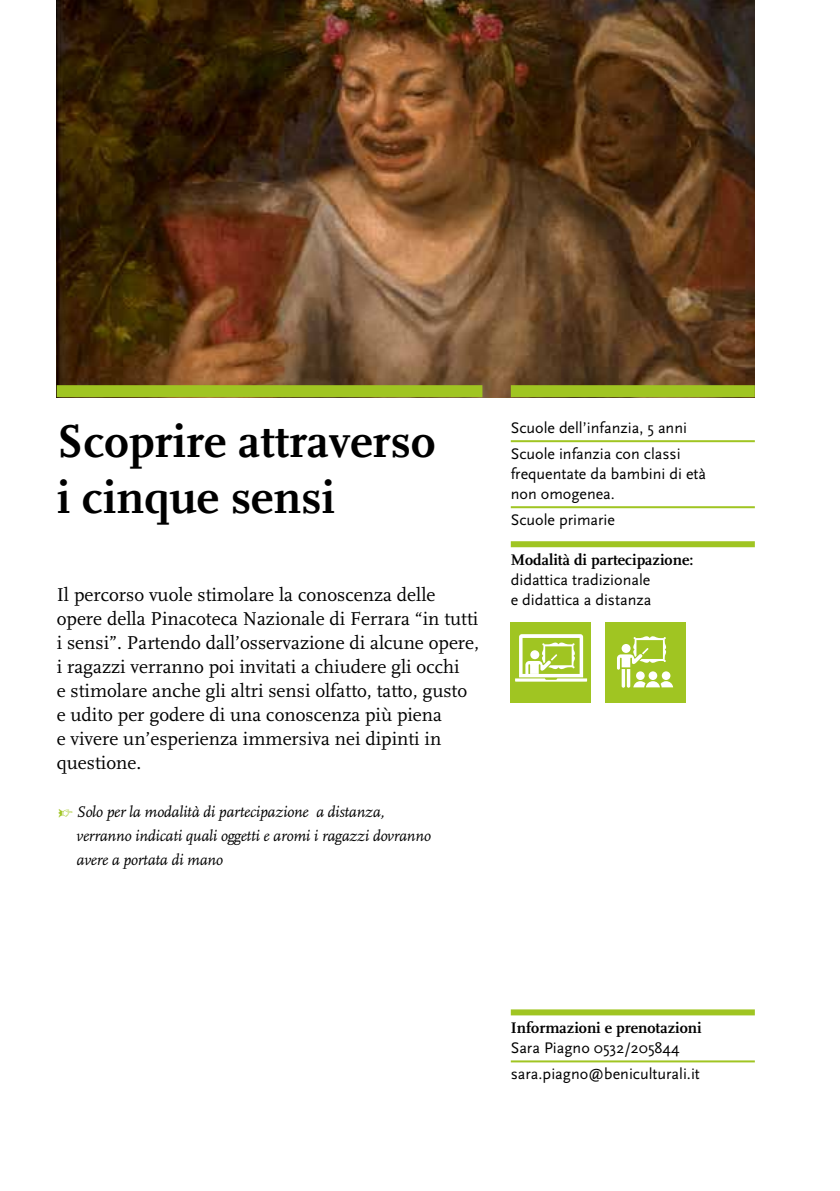
<style>
.page{position:relative;width:840px;height:1191px;background:#fff}
.page>*{position:absolute;margin:0;border:0;box-sizing:border-box;transform-origin:0 0}
.t1{font:700 48px/56px "FF Scala";color:#000}
.t2{font:19.4px/24px "FF Scala";color:#000}
.t3{font:16px/26px "Scala Sans";color:#000}
.t4{font:italic 16px/24px "FF Scala";letter-spacing:-.015em;color:#000}
.t5{font:700 16px "FF Scala";color:#000}
.s1{color:#a0c522}
</style>
<div class="page">
<img style="left:57px;top:0;width:697px;height:397px">
<div style="left:57px;top:385px;width:425px;height:12px;background:#a0c522"></div>
<div style="left:510px;top:385px;width:244px;height:12px;background:#a0c522"></div>
<hr style="left:510px;top:440px;width:244px;height:2px;background:#a0c522">
<hr style="left:510px;top:506px;width:244px;height:2px;background:#a0c522">
<div style="left:510px;top:541px;width:244px;height:6px;background:#a0c522"></div>
<div style="left:510px;top:622px;width:80px;height:80px;background:#a0c522"></div>
<svg style="left:515px;top:634px;width:71px;height:47px"></svg>
<div style="left:604px;top:622px;width:80px;height:80px;background:#a0c522"></div>
<svg style="left:617px;top:636px;width:55px;height:51px"></svg>
<div style="left:510px;top:1009px;width:244px;height:6px;background:#a0c522"></div>
<hr style="left:510px;top:1060px;width:244px;height:2px;background:#a0c522">
<h1 class="t1" style="left:57px;top:414px;width:380px">Scoprire attraverso i cinque sensi</h1>
<p class="t3" style="left:510px;top:415px;width:178px">Scuole dell’infanzia, 5 anni<br>Scuole infanzia con classi</p>
<p class="t3" style="left:510px;top:464px;width:197px;line-height:20px">frequentate da bambini di età non omogenea.</p>
<p class="t3" style="left:510px;top:507px;width:106px">Scuole primarie</p>
<p class="t5" style="left:510px;top:551px;width:184px">Modalità di partecipazione:</p>
<p class="t3" style="left:510px;top:570px;width:142px;line-height:20px">didattica tradizionale e didattica a distanza</p>
<p class="t2" style="left:57px;top:583px;width:423px">Il percorso vuole stimolare la conoscenza delle opere della Pinacoteca Nazionale di Ferrara “in tutti i sensi”. Partendo dall’osservazione di alcune opere, i ragazzi verranno poi invitati a chiudere gli occhi<br>e stimolare anche gli altri sensi olfatto, tatto, gusto e udito per godere di una conoscenza più piena<br>e vivere un’esperienza immersiva nei dipinti in questione.</p>
<p class="t4" style="left:77px;top:800px;width:355px;text-indent:-20px"><span class="s1">Ω</span> Solo per la modalità di partecipazione a distanza, verranno indicati quali oggetti e aromi i ragazzi dovranno avere a portata di mano</p>
<p class="t5" style="left:510px;top:1019px;width:192px">Informazioni e prenotazioni</p>
<p class="t3" style="left:510px;top:1035px;width:190px">Sara Piagno 0532/205844 sara.piagno@beniculturali.it</p>
</div>
